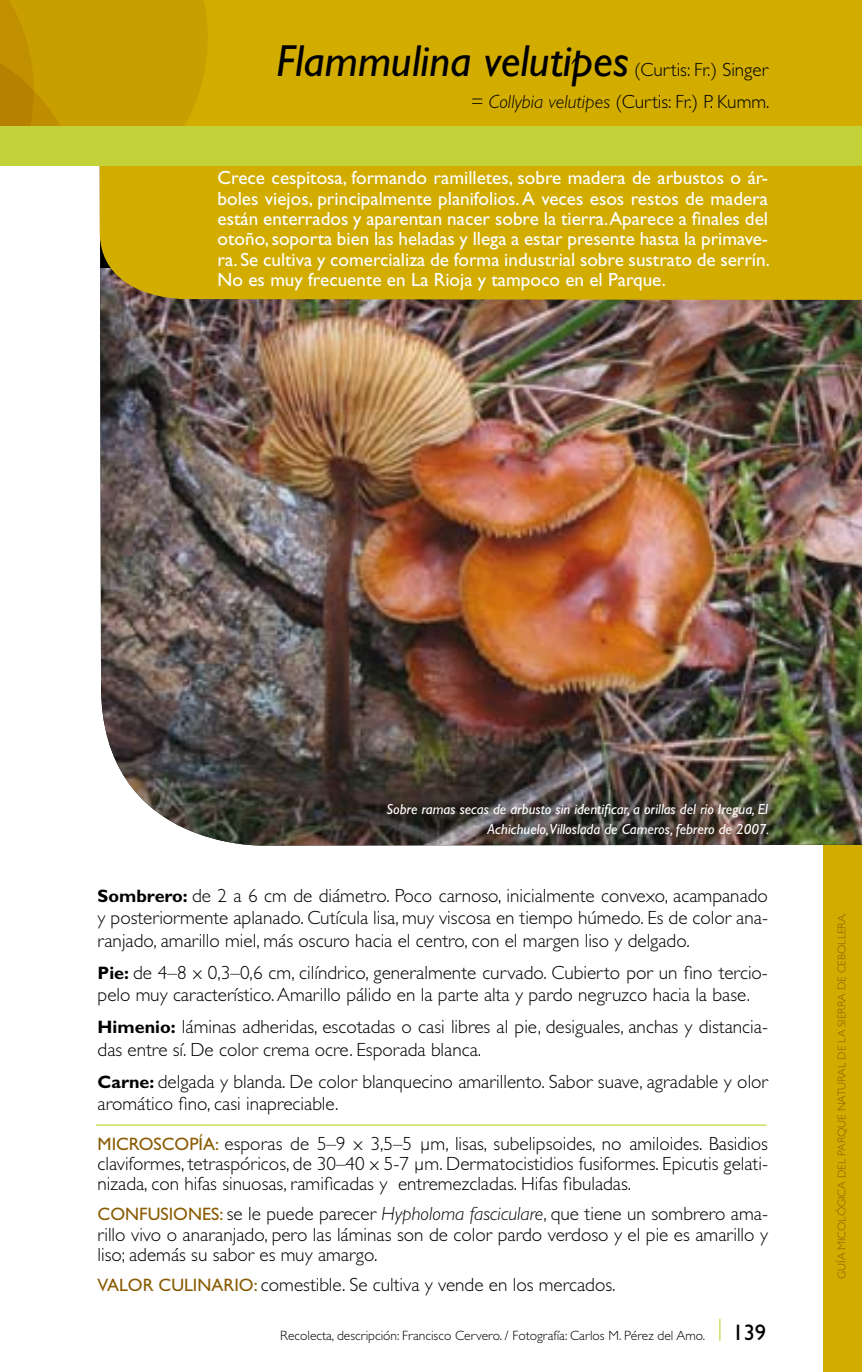
<style>
.page{position:relative;width:862px;height:1372px;background:#fff}
.page>*{position:absolute;margin:0;border:0;box-sizing:border-box;transform-origin:0 0}
.t1{font:italic 45px "Gill Sans";color:#000}
.t2{font:22.5px "Gill Sans";color:#000}
.t3{font:300 19.12px/22.5px "Gill Sans";color:#000;text-align:justify}
.t4{font:19.12px/20.2px "Gill Sans";color:#fff;text-align:justify}
.t5{font:italic 14.62px/20.2px "Gill Sans";color:#fff;text-align:right}
.t6{font:300 13.5px "Gill Sans";color:#000}
.t7{font:300 11.25px "Gill Sans";color:#895c04}
.s1{font-style:italic}
.s2{font-weight:700;font-size:18px}
.s3{font-weight:400;font-size:18px;color:#895c04}
</style>
<div class="page">
<div style="left:823px;top:0;width:38px;height:1371px;background:#d2ad00"></div>
<svg style="left:719px;top:1318px;width:1px;height:22px"></svg>
<img style="left:100px;top:300px;width:761px;height:546px">
<div style="left:100px;top:166px;width:761px;height:134px;background:#d2ad00"></div>
<hr style="left:96px;top:1124px;width:670px;height:1px;background:#c3d238">
<div style="left:0;top:0;width:861px;height:128px;background:#d2ad00"></div>
<svg style="left:0;top:0;width:208px;height:127px"></svg>
<div style="left:0;top:127px;width:861px;height:39px;background:#c3d238"></div>
<h1 class="t1" style="left:276px;top:35px;width:354px">Flammulina velutipes</h1>
<p class="t3" style="left:470px;top:53px;width:300px;line-height:32.2px;text-align:right">(Curtis: Fr.) Singer<br><span class="s1">= Collybia velutipes</span> (Curtis: Fr.) P. Kumm.</p>
<p class="t4" style="left:217px;top:168px;width:553px">Crece cespitosa, formando ramilletes, sobre madera de arbustos o ár&shy;boles viejos, principalmente planifolios. A veces esos restos de madera están enterrados y aparentan nacer sobre la tierra. Aparece a finales del otoño, soporta bien las heladas y llega a estar presente hasta la primave&shy;ra. Se cultiva y comercializa de forma industrial sobre sustrato de serrín.<br>No es muy frecuente en La Rioja y tampoco en el Parque.</p>
<p class="t5" style="left:386px;top:799px;width:384px">Sobre ramas secas de arbusto sin identificar, a orillas del río Iregua, El<br>Achichuelo,Villoslada de Cameros, febrero de 2007.</p>
<p class="t3" style="left:97px;top:884px;width:671px"><span class="s2">Sombrero:</span> de 2 a 6 cm de diámetro. Poco carnoso, inicialmente convexo, acampanado y posteriormente aplanado. Cutícula lisa, muy viscosa en tiempo húmedo. Es de color ana&shy;ranjado, amarillo miel, más oscuro hacia el centro, con el margen liso y delgado.</p>
<p class="t3" style="left:97px;top:961px;width:671px"><span class="s2">Pie:</span> de 4–8 x 0,3–0,6 cm, cilíndrico, generalmente curvado. Cubierto por un fino tercio&shy;pelo muy característico. Amarillo pálido en la parte alta y pardo negruzco hacia la base.</p>
<p class="t3" style="left:97px;top:1015px;width:671px"><span class="s2">Himenio:</span> láminas adheridas, escotadas o casi libres al pie, desiguales, anchas y distancia&shy;das entre sí. De color crema ocre. Esporada blanca.</p>
<p class="t3" style="left:97px;top:1070px;width:671px"><span class="s2">Carne:</span> delgada y blanda. De color blanquecino amarillento. Sabor suave, agradable y olor aromático fino, casi inapreciable.</p>
<p class="t3" style="left:97px;top:1133px;width:671px;line-height:20.2px"><span class="s3">Microscopía:</span> esporas de 5–9 x 3,5–5 µ m, lisas, subelipsoides, no amiloides. Basidios claviformes, tetraspóricos, de 30–40 x 5-7 µ m. Dermatocistidios fusiformes. Epicutis gelati&shy;nizada, con hifas sinuosas, ramificadas y entremezcladas. Hifas fibuladas.</p>
<p class="t3" style="left:97px;top:1203px;width:671px;line-height:20.2px"><span class="s3">Confusiones:</span> se le puede parecer <span class="s1">Hypholoma fasciculare</span>, que tiene un sombrero ama&shy;rillo vivo o anaranjado, pero las láminas son de color pardo verdoso y el pie es amarillo y liso; además su sabor es muy amargo.</p>
<p class="t3" style="left:97px;top:1272px;width:519px"><span class="s3">Valor culinario:</span> comestible. Se cultiva y vende en los mercados.</p>
<p class="t6" style="left:280px;top:1327px;width:426px">Recolecta, descripción: Francisco Cervero. / Fotografía: Carlos M . Pérez del Amo.</p>
<p class="t2" style="left:732px;top:1319px;width:35px">139</p>
<p class="t7" style="left:834px;top:1278px;width:367px;rotate:-90deg">guía micológ ica del Parque Natural de la Sierra de Cebollera.</p>
</div>
